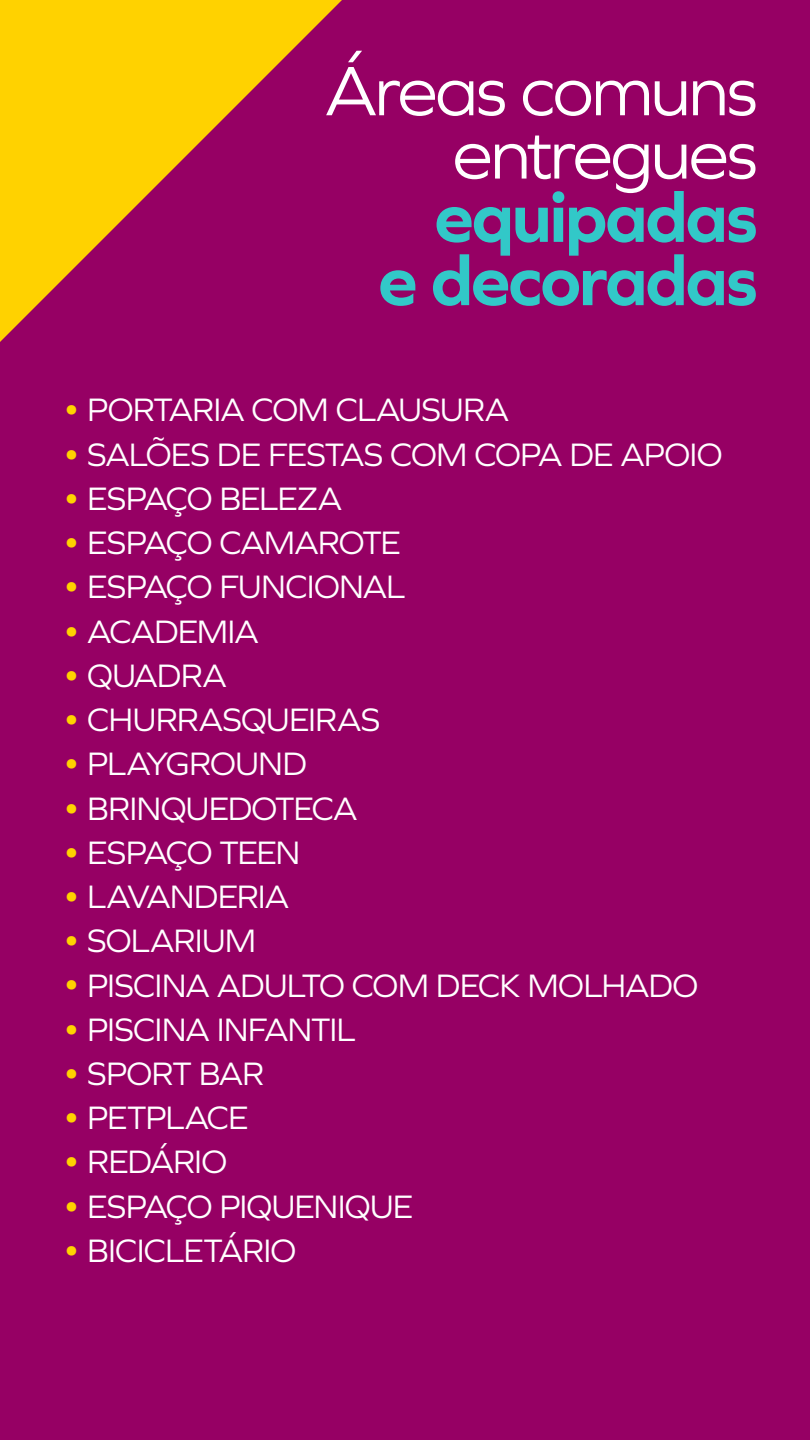
<style>
.page{position:relative;width:810px;height:1440px;background:#960064}
.page>*{position:absolute;margin:0;border:0;box-sizing:border-box;transform-origin:0 0}
.t1{font:72.68px/63.3px "Graphie";letter-spacing:-.04em;color:#fff;text-align:right}
.t2{font:700 72.68px/63.3px "Graphie";letter-spacing:-.035em;color:#32c8c8;text-align:right}
.t3{font:33.75px "Graphie";letter-spacing:-.03em;color:#fff}
.s1{color:#ffd200}
</style>
<div class="page">
<svg style="left:0;top:0;width:342px;height:342px"></svg>
<h1 class="t1" style="left:325px;top:58px;width:435px">Áreas comuns entregues</h1>
<h1 class="t2" style="left:378px;top:184px;width:381px">equipadas e decoradas</h1>
<p class="t3" style="left:63px;top:390px;width:448px"><span class="s1">•</span> PORTARIA COM CLAUSURA</p>
<p class="t3" style="left:63px;top:435px;width:661px"><span class="s1">•</span> SALÕES DE FESTAS COM COPA DE APOIO</p>
<p class="t3" style="left:63px;top:479px;width:281px"><span class="s1">•</span> ESPAÇO BELEZA</p>
<p class="t3" style="left:63px;top:523px;width:340px"><span class="s1">•</span> ESPAÇO CAMAROTE</p>
<p class="t3" style="left:63px;top:567px;width:344px"><span class="s1">•</span> ESPAÇO FUNCIONAL</p>
<p class="t3" style="left:63px;top:612px;width:197px"><span class="s1">•</span> ACADEMIA</p>
<p class="t3" style="left:63px;top:656px;width:166px"><span class="s1">•</span> QUADRA</p>
<p class="t3" style="left:63px;top:700px;width:319px"><span class="s1">•</span> CHURRASQUEIRAS</p>
<p class="t3" style="left:63px;top:744px;width:245px"><span class="s1">•</span> PLAYGROUND</p>
<p class="t3" style="left:63px;top:789px;width:296px"><span class="s1">•</span> BRINQUEDOTECA</p>
<p class="t3" style="left:63px;top:833px;width:239px"><span class="s1">•</span> ESPAÇO TEEN</p>
<p class="t3" style="left:63px;top:877px;width:228px"><span class="s1">•</span> LAVANDERIA</p>
<p class="t3" style="left:63px;top:921px;width:195px"><span class="s1">•</span> SOLARIUM</p>
<p class="t3" style="left:63px;top:965px;width:637px"><span class="s1">•</span> PISCINA ADULTO COM DECK MOLHADO</p>
<p class="t3" style="left:63px;top:1010px;width:294px"><span class="s1">•</span> PISCINA INFANTIL</p>
<p class="t3" style="left:63px;top:1054px;width:203px"><span class="s1">•</span> SPORT BAR</p>
<p class="t3" style="left:63px;top:1098px;width:187px"><span class="s1">•</span> PETPLACE</p>
<p class="t3" style="left:63px;top:1142px;width:166px"><span class="s1">•</span> REDÁRIO</p>
<p class="t3" style="left:63px;top:1187px;width:352px"><span class="s1">•</span> ESPAÇO PIQUENIQUE</p>
<p class="t3" style="left:63px;top:1231px;width:235px"><span class="s1">•</span> BICICLETÁRIO</p>
</div>
